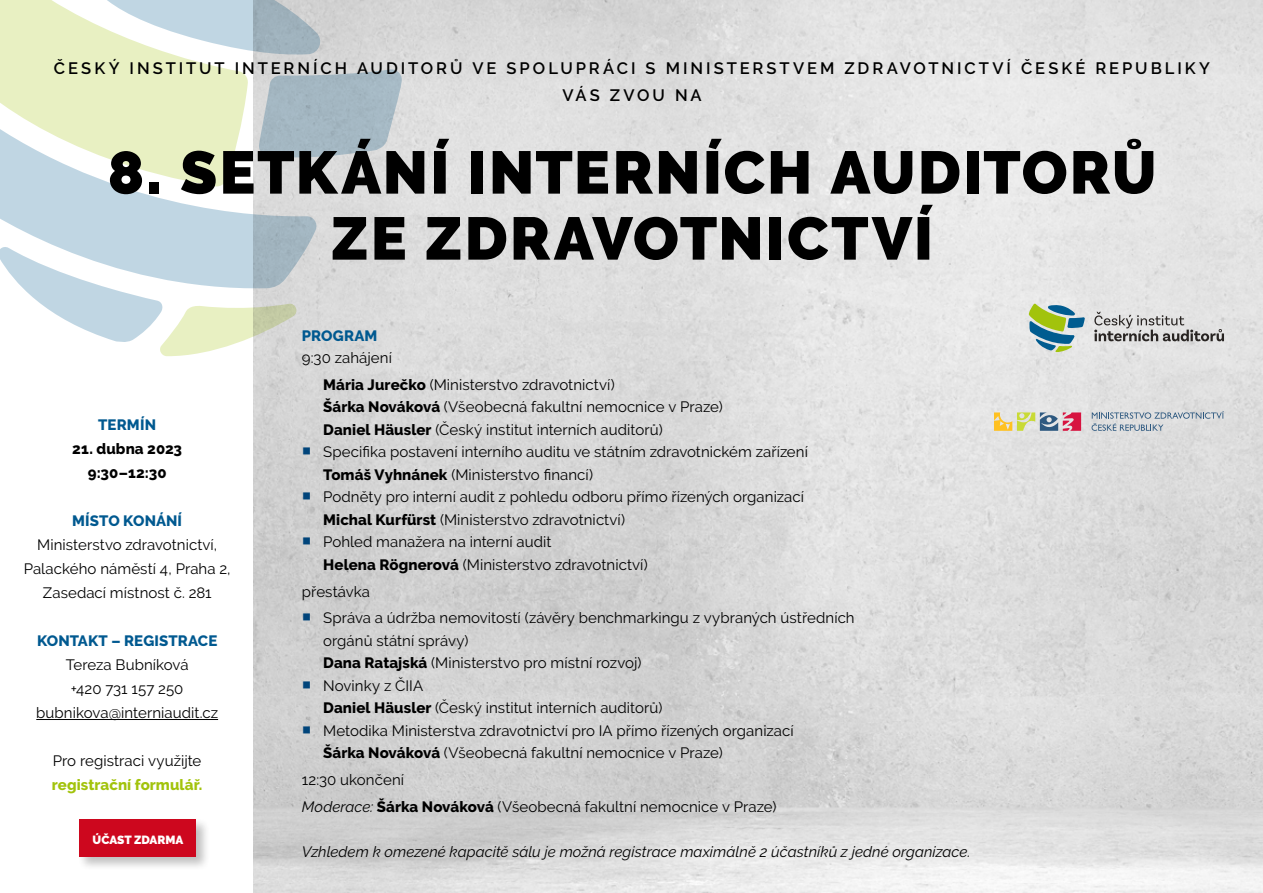
<style>
.page{position:relative;width:1263px;height:893px;background:#fff}
.page>*{position:absolute;margin:0;border:0;box-sizing:border-box;transform-origin:0 0}
.t1{font:900 60px/66px "Raleway";letter-spacing:.035em;color:#000;text-align:center}
.t2{font:600 16.5px "Raleway";letter-spacing:.18em;color:#000}
.t3{font:15px/22.5px "Raleway";letter-spacing:.005em;color:#000}
.t4{font:italic 15px "Raleway";letter-spacing:.005em;color:#000}
.t5{font:800 15px "Raleway";letter-spacing:.005em;color:#005990}
.t6{font:800 15px "Raleway";letter-spacing:.005em;color:#000}
.t7{font:800 15px "Raleway";letter-spacing:.005em;color:#a2c30c}
.t8{font:900 11.85px "Raleway";color:#fff}
.s1{font-weight:800}
.s2{font-family:"Minion Pro";font-size:24px;color:#00447a}
.s3{font-style:italic}
</style>
<div class="page">
<img style="left:254px;top:0;width:1009px;height:893px">
<svg style="left:27px;top:292px;width:273px;height:65px"></svg>
<svg style="left:258px;top:68px;width:144px;height:91px;background:#b0bfc7"></svg>
<svg style="left:248px;top:0;width:76px;height:55px;background:#adbbc3"></svg>
<svg style="left:0;top:0;width:248px;height:98px;fill:#e8f0c2"></svg>
<svg style="left:0;top:98px;width:318px;height:194px"></svg>
<hr style="left:36px;top:719px;width:182px;height:1px;background:#000">
<svg style="left:994px;top:411px;width:87px;height:20px;background:#ccb199"></svg>
<svg style="left:1091px;top:411px;width:133px;height:20px;background:#c0c7ce"></svg>
<div style="left:77px;top:817px;width:133px;height:54px;background:#000;opacity:.25"></div>
<div style="left:80px;top:820px;width:116px;height:37px;background:#cd071e"></div>
<svg style="left:1029px;top:303px;width:56px;height:49px;background:#90b39c"></svg>
<svg style="left:1094px;top:312px;width:130px;height:29px;background:#b8b7b6"></svg>
<p class="t2" style="left:54px;top:58px;width:1157px">ČESKÝ INSTITUT INTERNÍCH AUDITORŮ VE SPOLUPRÁCI S MINISTERSTVEM ZDRAVOTNICTVÍ ČESKÉ REPUBLIKY</p>
<p class="t2" style="left:562px;top:85px;width:141px">VÁS ZVOU NA</p>
<p class="t1" style="left:108px;top:140px;width:1050px">8. SETKÁNÍ INTERNÍCH AUDITORŮ<br>ZE ZDRAVOTNICTVÍ</p>
<p class="t5" style="left:98px;top:417px;width:59px">TERMÍN</p>
<p class="t6" style="left:72px;top:441px;width:111px">21. dubna 2023</p>
<p class="t6" style="left:88px;top:465px;width:80px">9:30–12:30</p>
<p class="t5" style="left:72px;top:513px;width:111px">MÍSTO KONÁNÍ</p>
<p class="t3" style="left:37px;top:534px;width:182px">Ministerstvo zdravotnictví,</p>
<p class="t3" style="left:24px;top:557px;width:208px;line-height:24px;text-align:center">Palackého náměstí 4, Praha 2,<br>Zasedací místnost č. 281</p>
<p class="t5" style="left:37px;top:633px;width:182px">KONTAKT – REGISTRACE</p>
<p class="t3" style="left:66px;top:654px;width:124px">Tereza Bubníková</p>
<p class="t3" style="left:71px;top:678px;width:114px">+420 731 157 250</p>
<p class="t3" style="left:36px;top:702px;width:183px">bubnikova@interniaudit.cz</p>
<p class="t3" style="left:53px;top:750px;width:150px">Pro registraci využijte</p>
<p class="t7" style="left:52px;top:777px;width:152px">registrační formulář.</p>
<p class="t8" style="left:93px;top:833px;width:92px">ÚČAST ZDARMA</p>
<p class="t5" style="left:302px;top:327px;width:77px">PROGRAM</p>
<p class="t3" style="left:302px;top:346px;width:92px">9:30 zahájení</p>
<p class="t3" style="left:323px;top:373px;width:293px"><span class="s1">Mária Jurečko</span> (Ministerstvo zdravotnictví)</p>
<p class="t3" style="left:323px;top:396px;width:401px"><span class="s1">Šárka Nováková</span> (Všeobecná fakultní nemocnice v Praze)</p>
<p class="t3" style="left:323px;top:418px;width:341px"><span class="s1">Daniel Häusler</span> (Český institut interních auditorů)</p>
<p class="t3" style="left:302px;top:441px;width:508px"><span class="s2">■</span> Specifika postavení interního auditu ve státním zdravotnickém zařízení</p>
<p class="t3" style="left:323px;top:463px;width:271px"><span class="s1">Tomáš Vyhnánek</span> (Ministerstvo financí)</p>
<p class="t3" style="left:302px;top:486px;width:504px"><span class="s2">■</span> Podněty pro interní audit z pohledu odboru přímo řízených organizací</p>
<p class="t3" style="left:323px;top:508px;width:303px"><span class="s1">Michal Kurfürst</span> (Ministerstvo zdravotnictví)</p>
<p class="t3" style="left:302px;top:531px;width:251px"><span class="s2">■</span> Pohled manažera na interní audit</p>
<p class="t3" style="left:323px;top:553px;width:326px"><span class="s1">Helena Rögnerová</span> (Ministerstvo zdravotnictví)</p>
<p class="t3" style="left:302px;top:580px;width:69px">přestávka</p>
<p class="t3" style="left:323px;top:607px;width:533px;text-indent:-21px"><span class="s2">■</span> Správa a údržba nemovitostí (závěry benchmarkingu z vybraných ústředních orgánů státní správy)</p>
<p class="t3" style="left:323px;top:652px;width:320px"><span class="s1">Dana Ratajská</span> (Ministerstvo pro místní rozvoj)</p>
<p class="t3" style="left:302px;top:674px;width:123px"><span class="s2">■</span> Novinky z ČIIA</p>
<p class="t3" style="left:323px;top:697px;width:341px"><span class="s1">Daniel Häusler</span> (Český institut interních auditorů)</p>
<p class="t3" style="left:302px;top:719px;width:493px"><span class="s2">■</span> Metodika Ministerstva zdravotnictví pro IA přímo řízených organizací</p>
<p class="t3" style="left:323px;top:742px;width:401px"><span class="s1">Šárka Nováková</span> (Všeobecná fakultní nemocnice v Praze)</p>
<p class="t3" style="left:302px;top:768px;width:104px">12:30 ukončení</p>
<p class="t3" style="left:302px;top:795px;width:476px"><span class="s3">Moderace:</span> <span class="s1">Šárka Nováková</span> (Všeobecná fakultní nemocnice v Praze)</p>
<p class="t4" style="left:302px;top:843px;width:670px">Vzhledem k omezené kapacitě sálu je možná registrace maximálně 2 účastníků z jedné organizace.</p>
</div>
